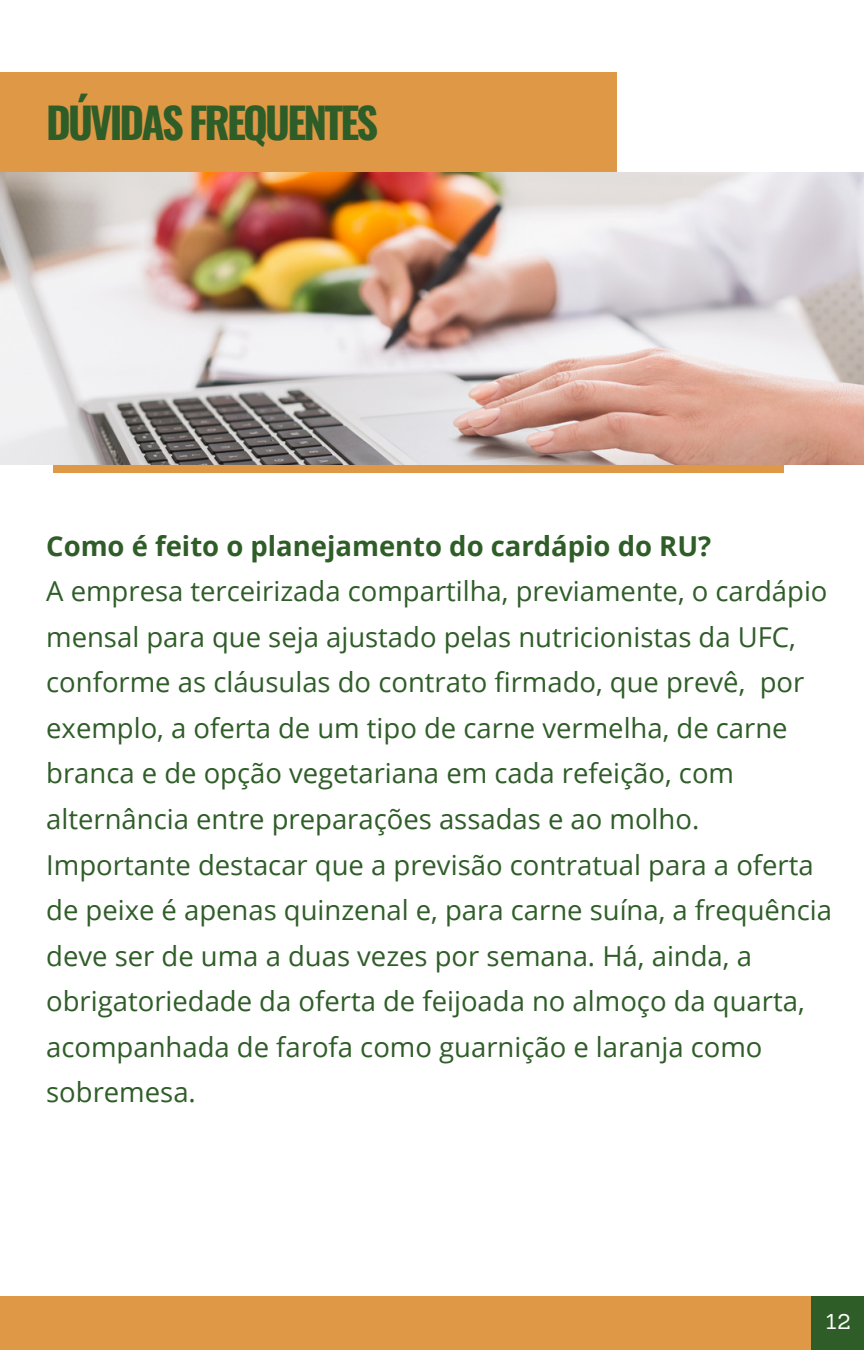
<style>
.page{position:relative;width:864px;height:1350px;background:#fff}
.page>*{position:absolute;margin:0;border:0;box-sizing:border-box;transform-origin:0 0}
.t1{font:700 42.3px "Oswald";letter-spacing:-.065em;color:#2f5d28}
.t2{font:27.45px/45.4px "Open Sans";color:#2f5d28}
.t3{font:700 27.45px "Open Sans";color:#2f5d28}
.t4{font:20.93px "Sanchez";color:#fff}
</style>
<div class="page">
<div style="left:811px;top:1296px;width:53px;height:54px;background:#2f5d28"></div>
<div style="left:0;top:1296px;width:811px;height:54px;background:#df9846"></div>
<div style="left:0;top:73px;width:617px;height:133px;background:#df9846"></div>
<div style="left:53px;top:464px;width:731px;height:8px;background:#df9846"></div>
<img style="left:0;top:173px;width:864px;height:292px">
<p class="t1" style="left:46px;top:90px;width:334px">DÚVIDAS FREQUENTES</p>
<p class="t3" style="left:46px;top:526px;width:667px">Como é feito o planejamento do cardápio do RU?</p>
<p class="t2" style="left:46px;top:568px;width:787px">A empresa terceirizada compartilha, previamente, o cardápio mensal para que seja ajustado pelas nutricionistas da UFC, conforme as cláusulas do contrato firmado, que prevê, por exemplo, a oferta de um tipo de carne vermelha, de carne branca e de opção vegetariana em cada refeição, com alternância entre preparações assadas e ao molho.<br>Importante destacar que a previsão contratual para a oferta de peixe é apenas quinzenal e, para carne suína, a frequência deve ser de uma a duas vezes por semana. Há, ainda, a obrigatoriedade da oferta de feijoada no almoço da quarta, acompanhada de farofa como guarnição e laranja como sobremesa.</p>
<p class="t4" style="left:826px;top:1308px;width:26px">12</p>
</div>
